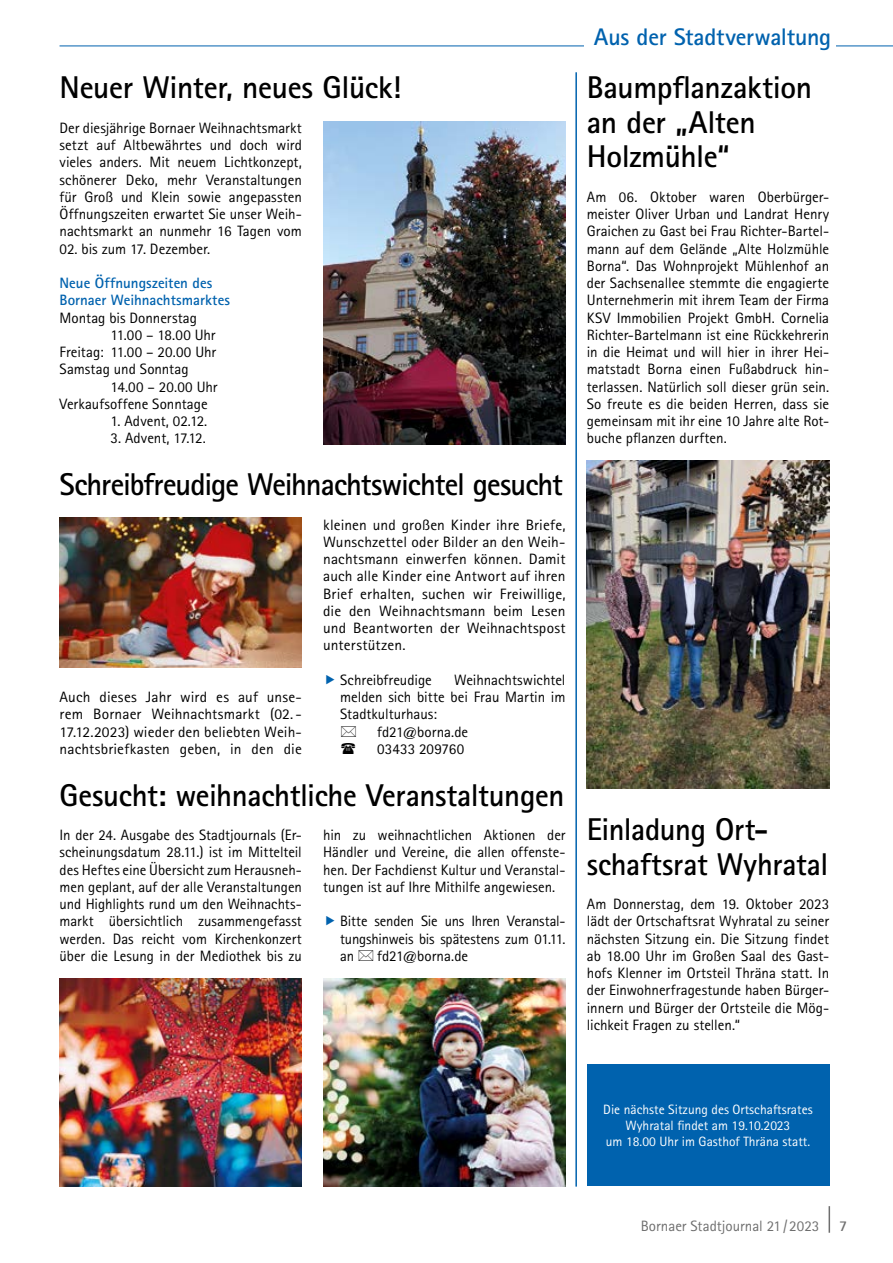
<style>
.page{position:relative;width:893px;height:1263px;background:#fff}
.page>*{position:absolute;margin:0;border:0;box-sizing:border-box;transform-origin:0 0}
.t1{font:700 31.5px/34.5px "Rotis Sans Serif Std";letter-spacing:-.015em;color:#000}
.t2{font:700 24px "Rotis Sans Serif Std";letter-spacing:-.01em;color:#0062ae}
.t3{font:15px/17.2px "Rotis Sans Serif Std";color:#000;text-align:justify}
.t4{font:700 15px/17.2px "Rotis Sans Serif Std";color:#0062ae}
.t5{font:15px "Rotis Sans Serif Std";color:#6e6e6e}
.t6{font:700 15px "Rotis Sans Serif Std";color:#6e6e6e}
.t7{font:13.5px/16.2px "Rotis Sans Serif Std";color:#fff;text-align:center}
</style>
<div class="page">
<svg style="left:829px;top:1206px;width:1px;height:27px"></svg>
<hr style="left:60px;top:46px;width:833px;height:1px;background:#0062ae">
<div style="left:584px;top:28px;width:252px;height:24px;background:#fff"></div>
<hr style="left:575px;top:72px;width:2px;height:1114px;background:#0062ae">
<img style="left:587px;top:461px;width:242px;height:327px">
<img style="left:60px;top:518px;width:242px;height:149px">
<img style="left:323px;top:121px;width:243px;height:323px">
<div style="left:587px;top:1064px;width:242px;height:122px;background:#0062ae"></div>
<img style="left:323px;top:978px;width:243px;height:208px">
<img style="left:60px;top:978px;width:242px;height:208px">
<h1 class="t1" style="left:60px;top:70px;width:343px">Neuer Winter, neues Glück!</h1>
<p class="t3" style="left:60px;top:119px;width:244px">Der diesjährige Bornaer Weihnachtsmarkt setzt auf Altbewährtes und doch wird vieles anders. Mit neuem Lichtkonzept, schönerer Deko, mehr Veranstaltungen für Groß und Klein sowie angepassten Öffnungszeiten erwartet Sie unser Weih&shy;nachtsmarkt an nunmehr 16 Tagen vom</p>
<p class="t3" style="left:60px;top:240px;width:152px">02. bis zum 17. Dezember.</p>
<p class="t4" style="left:60px;top:274px;width:172px">Neue Öffnungszeiten des<br>Bornaer Weihnachtsmarktes</p>
<p class="t3" style="left:60px;top:309px;width:139px">Montag bis Donnerstag</p>
<p class="t3" style="left:111px;top:326px;width:107px">11.00 – 18.00 Uhr</p>
<p class="t3" style="left:60px;top:343px;width:158px">Freitag: 11.00 – 20.00 Uhr</p>
<p class="t3" style="left:60px;top:360px;width:131px">Samstag und Sonntag</p>
<p class="t3" style="left:111px;top:378px;width:109px">14.00 – 20.00 Uhr</p>
<p class="t3" style="left:60px;top:395px;width:150px">Verkaufsoffene Sonntage</p>
<p class="t3" style="left:111px;top:412px;width:98px">1. Advent, 02.12.</p>
<p class="t3" style="left:111px;top:429px;width:97px">3. Advent, 17.12.</p>
<h1 class="t1" style="left:60px;top:467px;width:505px">Schreibfreudige Weihnachtswichtel gesucht</h1>
<p class="t3" style="left:60px;top:688px;width:244px">Auch dieses Jahr wird es auf unse&shy;rem Bornaer Weihnachtsmarkt (02. - 17.12.2023) wieder den beliebten Weih&shy;nachtsbriefkasten geben, in den die</p>
<p class="t3" style="left:323px;top:516px;width:244px">kleinen und großen Kinder ihre Briefe, Wunschzettel oder Bilder an den Weih&shy;nachtsmann einwerfen können. Damit auch alle Kinder eine Antwort auf ihren Brief erhalten, suchen wir Freiwillige, die den Weihnachtsmann beim Lesen und Beantworten der Weihnachtspost unterstützen.</p>
<p class="t3" style="left:340px;top:671px;width:93px">Schreibfreudige</p>
<p class="t3" style="left:454px;top:671px;width:113px">Weihnachtswichtel</p>
<p class="t3" style="left:340px;top:688px;width:227px">melden sich bitte bei Frau Martin im</p>
<p class="t3" style="left:340px;top:705px;width:98px">Stadtkulturhaus:</p>
<p class="t3" style="left:377px;top:723px;width:93px">fd21@borna.de</p>
<p class="t3" style="left:377px;top:740px;width:88px">03433 209760</p>
<h1 class="t1" style="left:60px;top:777px;width:506px">Gesucht: weihnachtliche Veranstaltungen</h1>
<p class="t3" style="left:60px;top:826px;width:244px">In der 24. Ausgabe des Stadtjournals (Er&shy;scheinungsdatum 28.11.) ist im Mittelteil des Heftes eine Übersicht zum Herausneh&shy;men geplant, auf der alle Veranstaltungen und Highlights rund um den Weihnachts&shy;markt übersichtlich zusammengefasst werden. Das reicht vom Kirchenkonzert über die Lesung in der Mediothek bis zu</p>
<p class="t3" style="left:323px;top:826px;width:244px">hin zu weihnachtlichen Aktionen der Händler und Vereine, die allen offenste&shy;hen. Der Fachdienst Kultur und Veranstal&shy;tungen ist auf Ihre Mithilfe angewiesen.</p>
<p class="t3" style="left:340px;top:912px;width:227px">Bitte senden Sie uns Ihren Veranstal&shy;tungshinweis bis spätestens zum 01.11. an</p>
<p class="t3" style="left:377px;top:947px;width:93px">fd21@borna.de</p>
<h2 class="t2" style="left:594px;top:21px;width:239px">Aus der Stadtverwaltung</h2>
<h1 class="t1" style="left:587px;top:70px;width:227px">Baumpflanzaktion an der „Alten<br>Holzmühle“</h1>
<p class="t3" style="left:587px;top:188px;width:244px">Am 06. Oktober waren Oberbürger&shy;meister Oliver Urban und Landrat Henry Graichen zu Gast bei Frau Richter-Bartel&shy;mann auf dem Gelände „Alte Holzmühle Borna“. Das Wohnprojekt Mühlenhof an der Sachsenallee stemmte die engagierte Unternehmerin mit ihrem Team der Firma KSV Immobilien Projekt GmbH. Cornelia Richter-Bartelmann ist eine Rückkehrerin in die Heimat und will hier in ihrer Hei&shy;matstadt Borna einen Fußabdruck hin&shy;terlassen. Natürlich soll dieser grün sein.<br>So freute es die beiden Herren, dass sie gemeinsam mit ihr eine 10 Jahre alte Rot&shy;buche pflanzen durften.</p>
<h1 class="t1" style="left:587px;top:812px;width:243px">Einladung Ort&shy;schaftsrat Wyhratal</h1>
<p class="t3" style="left:587px;top:895px;width:244px">Am Donnerstag, dem 19. Oktober 2023 lädt der Ortschaftsrat Wyhratal zu seiner nächsten Sitzung ein. Die Sitzung findet ab 18.00 Uhr im Großen Saal des Gast&shy;hofs Klenner im Ortsteil Thräna statt. In der Einwohnerfragestunde haben Bürger&shy;innern und Bürger der Ortsteile die Mög&shy;lichkeit Fragen zu stellen.“</p>
<p class="t7" style="left:603px;top:1101px;width:211px">Die nächste Sitzung des Ortschaftsrates<br>Wyhratal findet am 19.10.2023<br>um 18.00 Uhr im Gasthof Thräna statt.</p>
<p class="t5" style="left:641px;top:1217px;width:180px">Bornaer Stadtjournal 21/ 2023</p>
<p class="t6" style="left:839px;top:1217px;width:10px">7</p>
</div>
